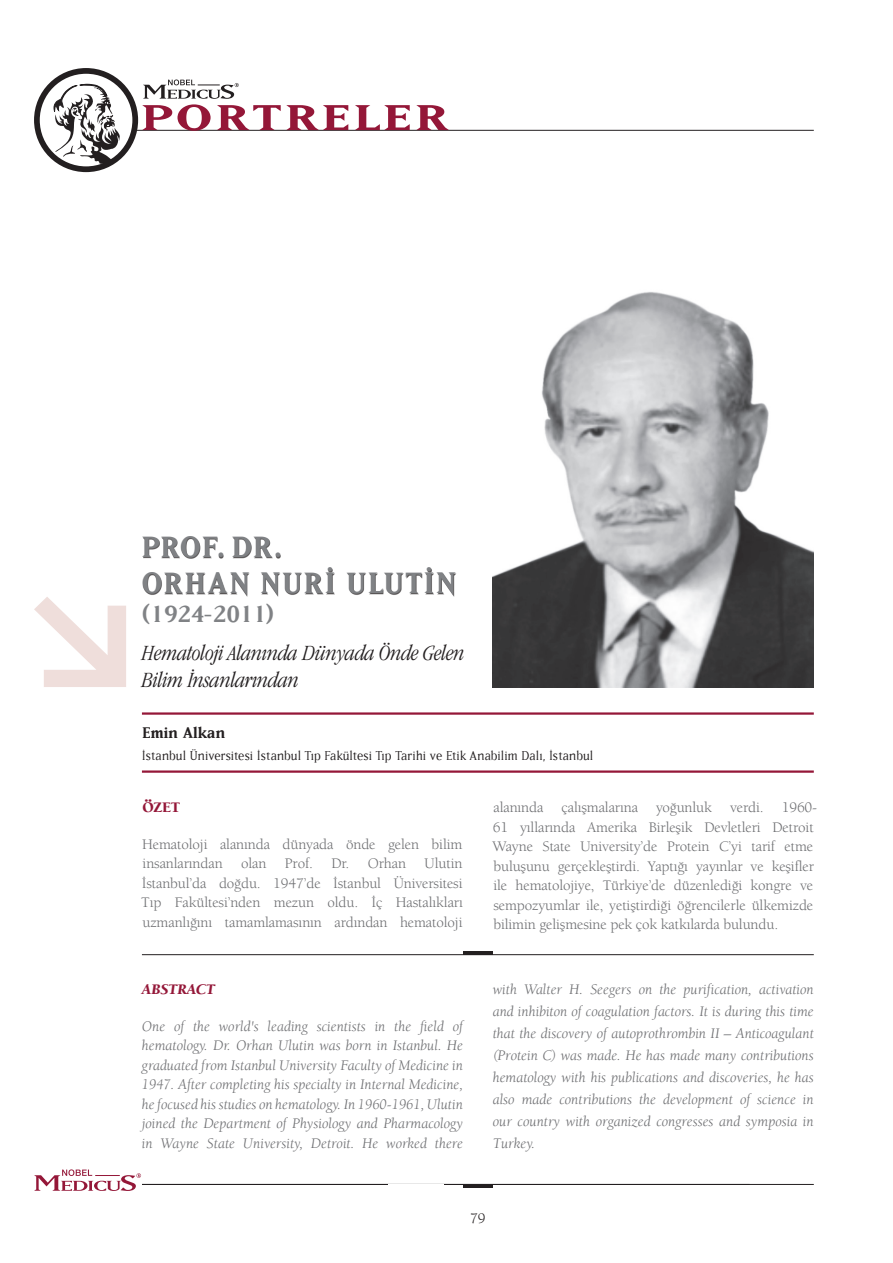
<style>
.page{position:relative;width:893px;height:1263px;background:#fff}
.page>*{position:absolute;margin:0;border:0;box-sizing:border-box;transform-origin:0 0}
.t1{font:50.7px "Matrix Bold Small Caps";color:#941738;scale:1.45 1}
.t2{font:42px/36px "Matrix Bold Small Caps";letter-spacing:-.005em;color:#808285}
.t3{font:33px "Matrix Bold Small Caps";letter-spacing:-.05em;color:#808285}
.t4{font:italic 22.5px/27px "Garamond Condfrs";letter-spacing:-.01em;color:#231f20}
.t5{font:700 18px "Matrix";color:#231f20}
.t6{font:15px/22px "Berkeley Book Italic Tr";color:#6c6d70;text-align:justify}
.t7{font:15px/19.5px "Berkeley Book Tr";letter-spacing:-.01em;color:#6c6d70;text-align:justify}
.t8{font:15px "Matrix";letter-spacing:.005em;color:#231f20}
.t9{font:15px "Berkeley Black Italic Tr";color:#941738}
.t10{font:15px "Berkeley Black Tr";color:#941738}
.t11{font:15px "Berkeley Book Tr";color:#231f20}
</style>
<div class="page">
<hr style="left:134px;top:130px;width:680px;height:1px;background:#231f20">
<svg style="left:37px;top:71px;width:98px;height:98px"></svg>
<svg style="left:53px;top:84px;width:67px;height:85px"></svg>
<div style="left:34px;top:68px;width:104px;height:104px;border:6px solid #231f20;border-radius:50%"></div>
<svg style="left:143px;top:80px;width:96px;height:19px"></svg>
<hr style="left:142px;top:712px;width:672px;height:3px;background:#941738">
<hr style="left:142px;top:770px;width:672px;height:3px;background:#941738">
<svg style="left:34px;top:597px;width:92px;height:90px"></svg>
<img style="left:493px;top:292px;width:321px;height:395px">
<div style="left:143px;top:537px;width:313px;height:60px;background:#231f20;opacity:.75"></div>
<hr style="left:142px;top:1184px;width:672px;height:1px;background:#231f20">
<hr style="left:463px;top:1184px;width:30px;height:4px;background:#231f20">
<svg style="left:34px;top:1169px;width:107px;height:22px"></svg>
<hr style="left:142px;top:954px;width:672px;height:1px;background:#231f20">
<hr style="left:463px;top:951px;width:30px;height:3px;background:#231f20">
<h1 class="t1" style="left:141px;top:99px;width:216px">PORTRELER</h1>
<h2 class="t2" style="left:142px;top:529px;width:318px">PROF. DR.<br>ORHAN NURİ ULUTİN</h2>
<h3 class="t3" style="left:142px;top:602px;width:135px">(1924-2011)</h3>
<h3 class="t4" style="left:142px;top:639px;width:324px">Hematoloji Alanında Dünyada Önde Gelen<br>Bilim İnsanlarından</h3>
<p class="t5" style="left:142px;top:722px;width:84px">Emin Alkan</p>
<p class="t8" style="left:142px;top:748px;width:453px">İstanbul Üniversitesi İstanbul Tıp Fakültesi Tıp Tarihi ve Etik Anabilim Dalı, İstanbul</p>
<p class="t10" style="left:142px;top:798px;width:39px">ÖZET</p>
<p class="t7" style="left:141px;top:834px;width:323px">Hematoloji alanında dünyada önde gelen bilim insanlarından olan Prof. Dr. Orhan Ulutin İstanbul’da doğdu. 1947’de İstanbul Üniversitesi Tıp Fakültesi’nden mezun oldu. İç Hastalıkları uzmanlığını tamamlamasının ardından hematoloji</p>
<p class="t9" style="left:142px;top:980px;width:75px">ABSTRACT</p>
<p class="t6" style="left:142px;top:1016px;width:323px;line-height:19.5px">One of the world's leading scientists in the field of hematology. Dr. Orhan Ulutin was born in Istanbul. He graduated from Istanbul University Faculty of Medicine in 1947. After completing his specialty in Internal Medicine, he focused his studies on hematology. In 1960-1961, Ulutin joined the Department of Physiology and Pharmacology in Wayne State University, Detroit. He worked there</p>
<p class="t7" style="left:492px;top:797px;width:326px;text-align:left">alanında çalışmalarına yoğunluk verdi. 1960- 61 yıllarında Amerika Birleşik Devletleri Detroit Wayne State University’de Protein C’yi tarif etme buluşunu gerçekleştirdi. Yaptığı yayınlar ve keşifler ile hematolojiye, Türkiye’de düzenlediği kongre ve sempozyumlar ile, yetiştirdiği öğrencilerle ülkemizde bilimin gelişmesine pek çok katkılarda bulundu.</p>
<p class="t6" style="left:493px;top:978px;width:323px">with Walter H. Seegers on the purification, activation and inhibiton of coagulation factors. It is during this time that the discovery of autoprothrombin II – Anticoagulant (Protein C) was made. He has made many contributions hematology with his publications and discoveries, he has also made contributions the development of science in our country with organized congresses and symposia in Turkey.</p>
<p class="t11" style="left:470px;top:1209px;width:17px">79</p>
</div>
